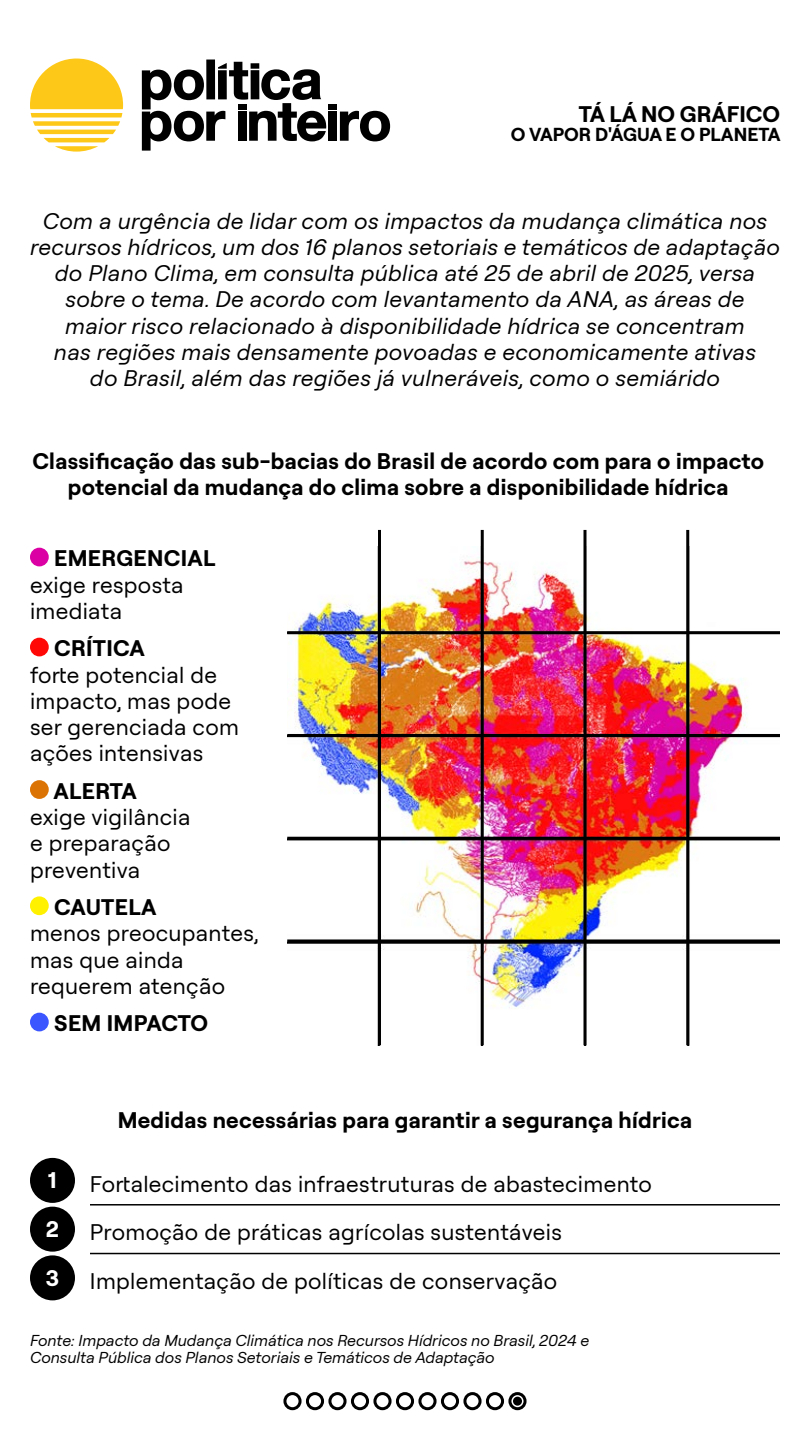
<style>
.page{position:relative;width:810px;height:1440px;background:#fff}
.page>*{position:absolute;margin:0;border:0;box-sizing:border-box;transform-origin:0 0}
.t1{font:italic 22.5px/26.2px "Roobert";letter-spacing:.015em;color:#000;text-align:center}
.t2{font:22.5px/26.2px "Roobert";letter-spacing:.015em;color:#000}
.t3{font:700 22.5px/26.2px "Roobert";letter-spacing:.015em;color:#000;text-align:center}
.t4{font:700 22.5px/48.8px "Roobert";color:#fff;text-align:justify}
.t5{font:700 18.75px "Roobert";color:#000}
.t6{font:italic 15.75px/17.2px "Roobert";color:#000}
</style>
<div class="page">
<svg style="left:30px;top:59px;width:93px;height:93px"></svg>
<div style="left:328px;top:105px;width:9px;height:5px;background:#000"></div>
<div style="left:328px;top:112px;width:9px;height:29px;background:#000"></div>
<svg style="left:340px;top:111px;width:50px;height:30px"></svg>
<div style="left:206px;top:60px;width:9px;height:39px;background:#000"></div>
<svg style="left:142px;top:62px;width:184px;height:89px"></svg>
<img style="left:287px;top:546px;width:493px;height:499px">
<hr style="left:686px;top:530px;width:3px;height:515px;background:#000">
<hr style="left:584px;top:530px;width:2px;height:515px;background:#000">
<hr style="left:378px;top:530px;width:3px;height:515px;background:#000">
<hr style="left:481px;top:530px;width:3px;height:515px;background:#000">
<hr style="left:287px;top:939px;width:493px;height:3px;background:#000">
<hr style="left:287px;top:837px;width:493px;height:3px;background:#000">
<hr style="left:287px;top:734px;width:493px;height:3px;background:#000">
<hr style="left:287px;top:631px;width:493px;height:3px;background:#000">
<div style="left:283px;top:1392px;width:19px;height:18px;border:3px solid #000;border-radius:50%"></div>
<div style="left:306px;top:1392px;width:18px;height:18px;border:3px solid #000;border-radius:50%"></div>
<div style="left:328px;top:1392px;width:19px;height:18px;border:3px solid #000;border-radius:50%"></div>
<div style="left:351px;top:1392px;width:18px;height:18px;border:3px solid #000;border-radius:50%"></div>
<div style="left:373px;top:1392px;width:19px;height:18px;border:3px solid #000;border-radius:50%"></div>
<div style="left:396px;top:1392px;width:18px;height:18px;border:3px solid #000;border-radius:50%"></div>
<div style="left:513px;top:1397px;width:9px;height:9px;background:#000;border-radius:50%"></div>
<div style="left:418px;top:1392px;width:19px;height:18px;border:3px solid #000;border-radius:50%"></div>
<div style="left:441px;top:1392px;width:18px;height:18px;border:3px solid #000;border-radius:50%"></div>
<div style="left:463px;top:1392px;width:19px;height:18px;border:3px solid #000;border-radius:50%"></div>
<div style="left:486px;top:1392px;width:18px;height:18px;border:3px solid #000;border-radius:50%"></div>
<div style="left:508px;top:1392px;width:19px;height:18px;border:3px solid #000;border-radius:50%"></div>
<hr style="left:90px;top:1204px;width:690px;height:2px;background:#000">
<hr style="left:90px;top:1253px;width:690px;height:1px;background:#000">
<div style="left:30px;top:548px;width:19px;height:18px;background:#db00a4;border-radius:50%"></div>
<div style="left:30px;top:638px;width:19px;height:18px;background:#ff0806;border-radius:50%"></div>
<div style="left:30px;top:780px;width:19px;height:19px;background:#db7304;border-radius:50%"></div>
<div style="left:30px;top:896px;width:19px;height:19px;background:#fff100;border-radius:50%"></div>
<div style="left:30px;top:1013px;width:19px;height:18px;background:#3b56ff;border-radius:50%"></div>
<div style="left:30px;top:1158px;width:45px;height:45px;background:#000;border-radius:50%"></div>
<div style="left:30px;top:1207px;width:45px;height:45px;background:#000;border-radius:50%"></div>
<div style="left:30px;top:1255px;width:45px;height:45px;background:#000;border-radius:50%"></div>
<p class="t3" style="left:579px;top:99px;width:203px">TÁ LÁ NO GRÁFICO</p>
<p class="t5" style="left:511px;top:121px;width:271px">O VAPOR D'ÁGUA E O PLANETA</p>
<p class="t1" style="left:30px;top:206px;width:752px">Com a urgência de lidar com os impactos da mudança climática nos recursos hídricos, um dos 16 planos setoriais e temáticos de adaptação do Plano Clima, em consulta pública até 25 de abril de 2025, versa sobre o tema. De acordo com levantamento da ANA, as áreas de<br>maior risco relacionado à disponibilidade hídrica se concentram<br>nas regiões mais densamente povoadas e economicamente ativas<br>do Brasil, além das regiões já vulneráveis, como o semiárido</p>
<p class="t3" style="left:32px;top:446px;width:733px">Classificação das sub-bacias do Brasil de acordo com para o impacto potencial da mudança do clima sobre a disponibilidade hídrica</p>
<p class="t3" style="left:54px;top:544px;width:163px">EMERGENCIAL</p>
<p class="t2" style="left:30px;top:570px;width:155px">exige resposta imediata</p>
<p class="t3" style="left:54px;top:634px;width:92px">CRÍTICA</p>
<p class="t2" style="left:30px;top:660px;width:210px">forte potencial de impacto, mas pode ser gerenciada com ações intensivas</p>
<p class="t3" style="left:53px;top:776px;width:85px">ALERTA</p>
<p class="t2" style="left:30px;top:803px;width:162px">exige vigilância e preparação preventiva</p>
<p class="t3" style="left:54px;top:893px;width:104px">CAUTELA</p>
<p class="t2" style="left:30px;top:919px;width:230px">menos preocupantes, mas que ainda requerem atenção</p>
<p class="t3" style="left:54px;top:1009px;width:156px">SEM IMPACTO</p>
<p class="t3" style="left:118px;top:1105px;width:576px">Medidas necessárias para garantir a segurança hídrica</p>
<p class="t4" style="left:46px;top:1155px;width:15px">1<br>2<br>3</p>
<p class="t2" style="left:90px;top:1158px;width:563px;line-height:48.8px">Fortalecimento das infraestruturas de abastecimento<br>Promoção de práticas agrícolas sustentáveis<br>Implementação de políticas de conservação</p>
<p class="t6" style="left:30px;top:1331px;width:561px">Fonte: Impacto da Mudança Climática nos Recursos Hídricos no Brasil, 2024 e<br>Consulta Pública dos Planos Setoriais e Temáticos de Adaptação</p>
</div>
